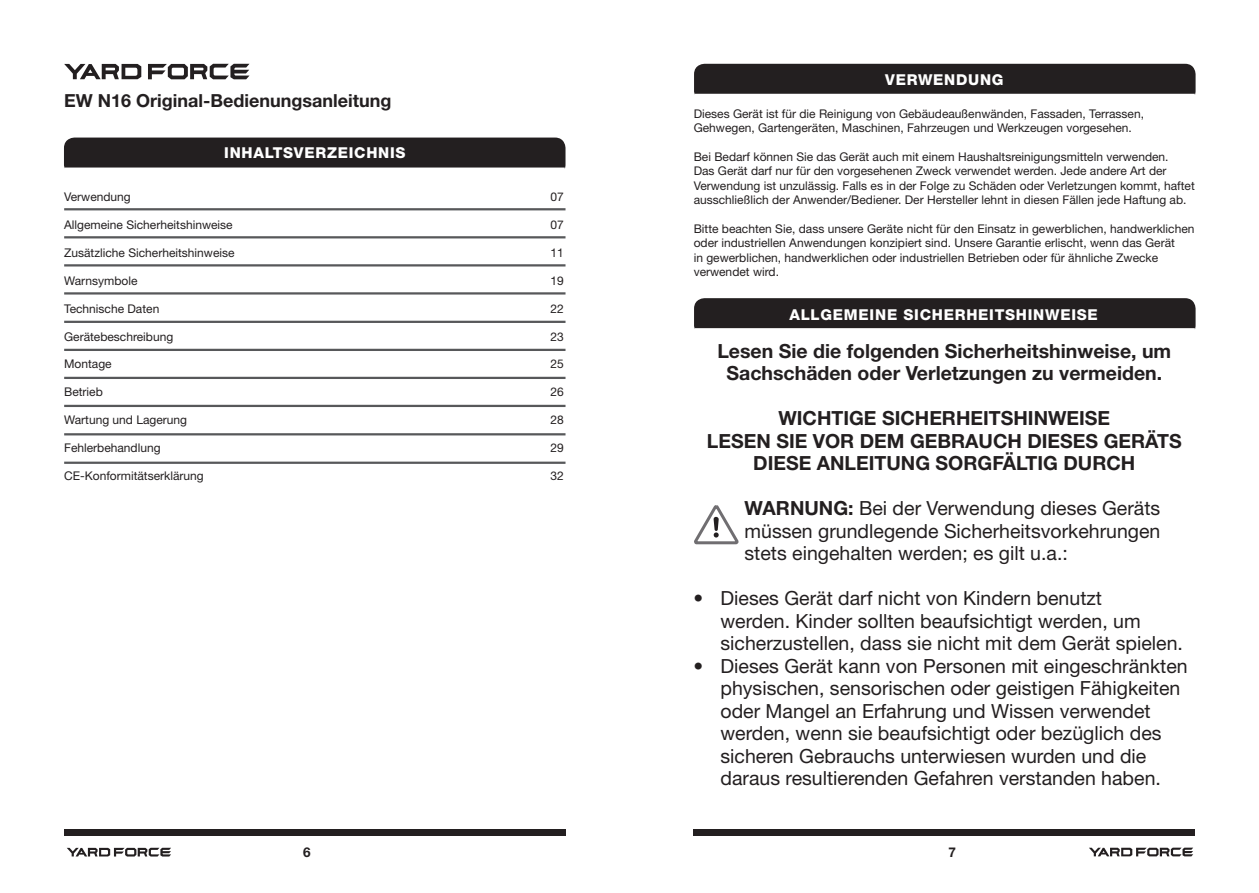
<style>
.page{position:relative;width:1259px;height:893px;background:#fff}
.page>*{position:absolute;margin:0;border:0;box-sizing:border-box;transform-origin:0 0}
.t1{font:19.5px/22.5px "Helvetica Neue LT Std";color:#231f20}
.t2{font:700 19.5px/22.5px "Helvetica Neue LT Std";color:#231f20;text-align:center}
.t3{font:700 18px "Helvetica Neue LT Std";color:#231f20}
.t4{font:800 15px "Helvetica Neue LT Std";letter-spacing:.05em;color:#fff}
.t5{font:700 13.5px "Helvetica Neue LT Std";color:#231f20}
.t6{font:12px/14.4px "Helvetica Neue LT Std";color:#231f20}
.s1{font-weight:700}
</style>
<div class="page">
<div style="left:64px;top:829px;width:502px;height:7px;background:#231f20"></div>
<div style="left:693px;top:829px;width:502px;height:6px;background:#231f20"></div>
<svg style="left:67px;top:848px;width:104px;height:8px"></svg>
<svg style="left:1089px;top:848px;width:104px;height:8px"></svg>
<svg style="left:694px;top:298px;width:501px;height:31px;background:#2a2728"></svg>
<svg style="left:694px;top:64px;width:501px;height:31px;background:#2c2829"></svg>
<div style="left:64px;top:138px;width:501px;height:31px;background:#231f20"></div>
<svg style="left:148px;top:64px;width:101px;height:15px"></svg>
<svg style="left:64px;top:64px;width:77px;height:15px"></svg>
<hr style="left:64px;top:208px;width:501px;height:2px;background:#57585a">
<hr style="left:64px;top:292px;width:501px;height:3px;background:#57585a">
<hr style="left:64px;top:264px;width:501px;height:2px;background:#57585a">
<hr style="left:64px;top:236px;width:501px;height:2px;background:#57585a">
<hr style="left:64px;top:321px;width:501px;height:2px;background:#57585a">
<hr style="left:64px;top:349px;width:501px;height:2px;background:#57585a">
<hr style="left:64px;top:377px;width:501px;height:2px;background:#57585a">
<hr style="left:64px;top:405px;width:501px;height:2px;background:#57585a">
<hr style="left:64px;top:433px;width:501px;height:2px;background:#57585a">
<hr style="left:64px;top:462px;width:501px;height:2px;background:#57585a">
<svg style="left:694px;top:505px;width:45px;height:40px"></svg>
<p class="t3" style="left:64px;top:89px;width:329px">EW N16 Original-Bedienungsanleitung</p>
<p class="t4" style="left:224px;top:144px;width:183px">INHALTSVERZEICHNIS</p>
<p class="t6" style="left:64px;top:189px;width:68px">Verwendung</p>
<p class="t6" style="left:550px;top:189px;width:15px">07</p>
<p class="t6" style="left:64px;top:217px;width:170px">Allgemeine Sicherheitshinweise</p>
<p class="t6" style="left:550px;top:217px;width:15px">07</p>
<p class="t6" style="left:64px;top:245px;width:172px">Zusätzliche Sicherheitshinweise</p>
<p class="t6" style="left:550px;top:245px;width:15px">11</p>
<p class="t6" style="left:64px;top:273px;width:75px">Warnsymbole</p>
<p class="t6" style="left:550px;top:273px;width:15px">19</p>
<p class="t6" style="left:64px;top:301px;width:97px">Technische Daten</p>
<p class="t6" style="left:550px;top:301px;width:15px">22</p>
<p class="t6" style="left:64px;top:329px;width:111px">Gerätebeschreibung</p>
<p class="t6" style="left:550px;top:329px;width:15px">23</p>
<p class="t6" style="left:64px;top:357px;width:49px">Montage</p>
<p class="t6" style="left:550px;top:357px;width:15px">25</p>
<p class="t6" style="left:64px;top:385px;width:40px">Betrieb</p>
<p class="t6" style="left:550px;top:385px;width:15px">26</p>
<p class="t6" style="left:64px;top:413px;width:124px">Wartung und Lagerung</p>
<p class="t6" style="left:550px;top:413px;width:15px">28</p>
<p class="t6" style="left:64px;top:441px;width:98px">Fehlerbehandlung</p>
<p class="t6" style="left:550px;top:441px;width:15px">29</p>
<p class="t6" style="left:64px;top:468px;width:141px">CE-Konformitätserklärung</p>
<p class="t6" style="left:550px;top:468px;width:15px">32</p>
<p class="t4" style="left:885px;top:71px;width:120px">VERWENDUNG</p>
<p class="t6" style="left:693px;top:106px;width:452px">Dieses Gerät ist für die Reinigung von Gebäudeaußenwänden, Fassaden, Terrassen,<br>Gehwegen, Gartengeräten, Maschinen, Fahrzeugen und Werkzeugen vorgesehen.</p>
<p class="t6" style="left:693px;top:149px;width:476px">Bei Bedarf können Sie das Gerät auch mit einem Haushaltsreinigungsmitteln verwenden.</p>
<p class="t6" style="left:693px;top:164px;width:502px">Das Gerät darf nur für den vorgesehenen Zweck verwendet werden. Jede andere Art der<br>Verwendung ist unzulässig. Falls es in der Folge zu Schäden oder Verletzungen kommt, haftet ausschließlich der Anwender/Bediener. Der Hersteller lehnt in diesen Fällen jede Haftung ab.</p>
<p class="t6" style="left:693px;top:221px;width:502px">Bitte beachten Sie, dass unsere Geräte nicht für den Einsatz in gewerblichen, handwerklichen oder industriellen Anwendungen konzipiert sind. Unsere Garantie erlischt, wenn das Gerät<br>in gewerblichen, handwerklichen oder industriellen Betrieben oder für ähnliche Zwecke verwendet wird.</p>
<p class="t4" style="left:789px;top:306px;width:310px">ALLGEMEINE SICHERHEITSHINWEISE</p>
<p class="t2" style="left:717px;top:339px;width:455px">Lesen Sie die folgenden Sicherheitshinweise, um<br>Sachschäden oder Verletzungen zu vermeiden.</p>
<p class="t2" style="left:778px;top:406px;width:333px">WICHTIGE SICHERHEITSHINWEISE</p>
<p class="t2" style="left:707px;top:429px;width:476px">LESEN SIE VOR DEM GEBRAUCH DIESES GERÄTS<br>DIESE ANLEITUNG SORGFÄLTIG DURCH</p>
<p class="t1" style="left:744px;top:497px;width:417px;text-align:justify"><span class="s1">WARNUNG:</span> Bei der Verwendung dieses Geräts müssen grundlegende Sicherheitsvorkehrungen stets eingehalten werden; es gilt u.a.:</p>
<p class="t1" style="left:720px;top:587px;width:464px;text-indent:-27px">• Dieses Gerät darf nicht von Kindern benutzt<br>werden. Kinder sollten beaufsichtigt werden, um sicherzustellen, dass sie nicht mit dem Gerät spielen.</p>
<p class="t1" style="left:720px;top:654px;width:469px;text-indent:-27px">• Dieses Gerät kann von Personen mit eingeschränkten physischen, sensorischen oder geistigen Fähigkeiten oder Mangel an Erfahrung und Wissen verwendet werden, wenn sie beaufsichtigt oder bezüglich des sicheren Gebrauchs unterwiesen wurden und die daraus resultierenden Gefahren verstanden haben.</p>
<p class="t5" style="left:303px;top:844px;width:9px">6</p>
<p class="t5" style="left:948px;top:844px;width:9px">7</p>
</div>
